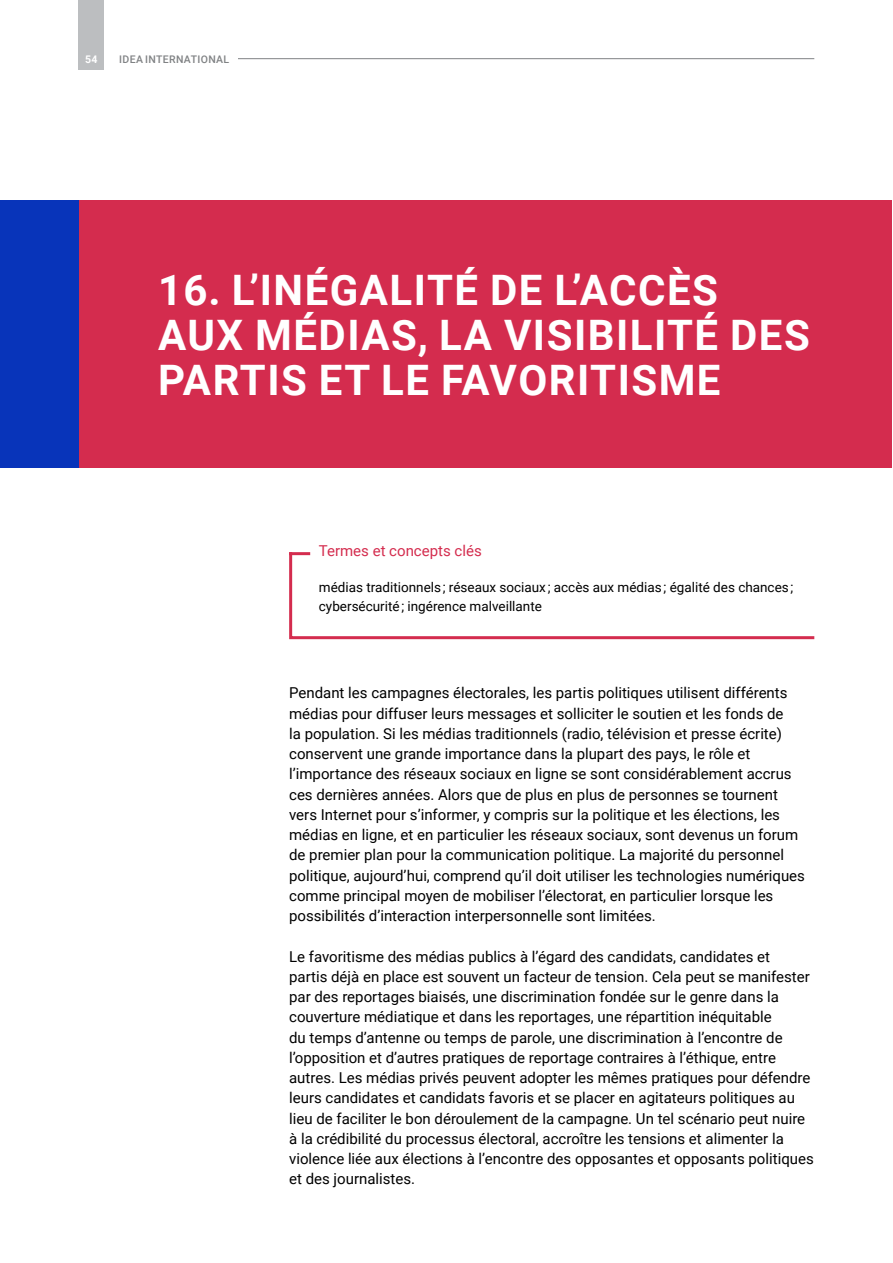
<style>
.page{position:relative;width:893px;height:1263px;background:#fff}
.page>*{position:absolute;margin:0;border:0;box-sizing:border-box;transform-origin:0 0}
.Chapter_divider_title_white{font:700 42px/45px "Roboto";letter-spacing:.035em;color:#fff}
.Body{font:15px/20.2px "Roboto";color:#000}
.Figure_box_table_title{font:15px "Roboto";color:#d42c4e}
.Box_text{font:13.5px/18.8px "Roboto";color:#000}
.t1{font:500 10.5px "Roboto";letter-spacing:.035em;color:#808284}
.t2{font:700 10.5px "Roboto";color:#fff}
</style>
<div class="page">
<div style="left:77px;top:200px;width:814px;height:268px;background:#d42c4e"></div>
<div style="left:0;top:200px;width:79px;height:268px;background:#0834ba"></div>
<svg style="left:289px;top:552px;width:526px;height:88px"></svg>
<hr style="left:289px;top:552px;width:21px;height:3px;background:#d42c4e">
<hr style="left:119px;top:58px;width:695px;height:1px;background:#808284">
<div style="left:79px;top:0;width:25px;height:70px;background:#bcbec0"></div>
<div style="left:119px;top:55px;width:119px;height:8px;background:#fff"></div>
<p class="t2" style="left:85px;top:52px;width:14px">54</p>
<p class="t1" style="left:119px;top:52px;width:112px">IDEA INTERNATIONAL</p>
<p class="Chapter_divider_title_white" style="left:158px;top:266px;width:653px">16. L’INÉGALITÉ DE L’ACCÈS<br>AUX MÉDIAS, LA VISIBILITÉ DES<br>PARTIS ET LE FAVORITISME</p>
<p class="Figure_box_table_title" style="left:319px;top:541px;width:164px">Termes et concepts clés</p>
<p class="Box_text" style="left:319px;top:577px;width:476px">médias traditionnels ; réseaux sociaux ; accès aux médias ; égalité des chances ; cybersécurité ; ingérence malveillante</p>
<p class="Body" style="left:289px;top:682px;width:517px">Pendant les campagnes électorales, les partis politiques utilisent différents médias pour diffuser leurs messages et solliciter le soutien et les fonds de<br>la population. Si les médias traditionnels (radio, télévision et presse écrite) conservent une grande importance dans la plupart des pays, le rôle et l’importance des réseaux sociaux en ligne se sont considérablement accrus ces dernières années. Alors que de plus en plus de personnes se tournent vers Internet pour s’informer, y compris sur la politique et les élections, les médias en ligne, et en particulier les réseaux sociaux, sont devenus un forum de premier plan pour la communication politique. La majorité du personnel politique, aujourd’hui, comprend qu’il doit utiliser les technologies numériques comme principal moyen de mobiliser l’électorat, en particulier lorsque les possibilités d’interaction interpersonnelle sont limitées.</p>
<p class="Body" style="left:289px;top:945px;width:526px">Le favoritisme des médias publics à l’égard des candidats, candidates et<br>partis déjà en place est souvent un facteur de tension. Cela peut se manifester par des reportages biaisés, une discrimination fondée sur le genre dans la couverture médiatique et dans les reportages, une répartition inéquitable<br>du temps d’antenne ou temps de parole, une discrimination à l’encontre de l’opposition et d’autres pratiques de reportage contraires à l’éthique, entre autres. Les médias privés peuvent adopter les mêmes pratiques pour défendre leurs candidates et candidats favoris et se placer en agitateurs politiques au lieu de faciliter le bon déroulement de la campagne. Un tel scénario peut nuire à la crédibilité du processus électoral, accroître les tensions et alimenter la violence liée aux élections à l’encontre des opposantes et opposants politiques et des journalistes.</p>
</div>
